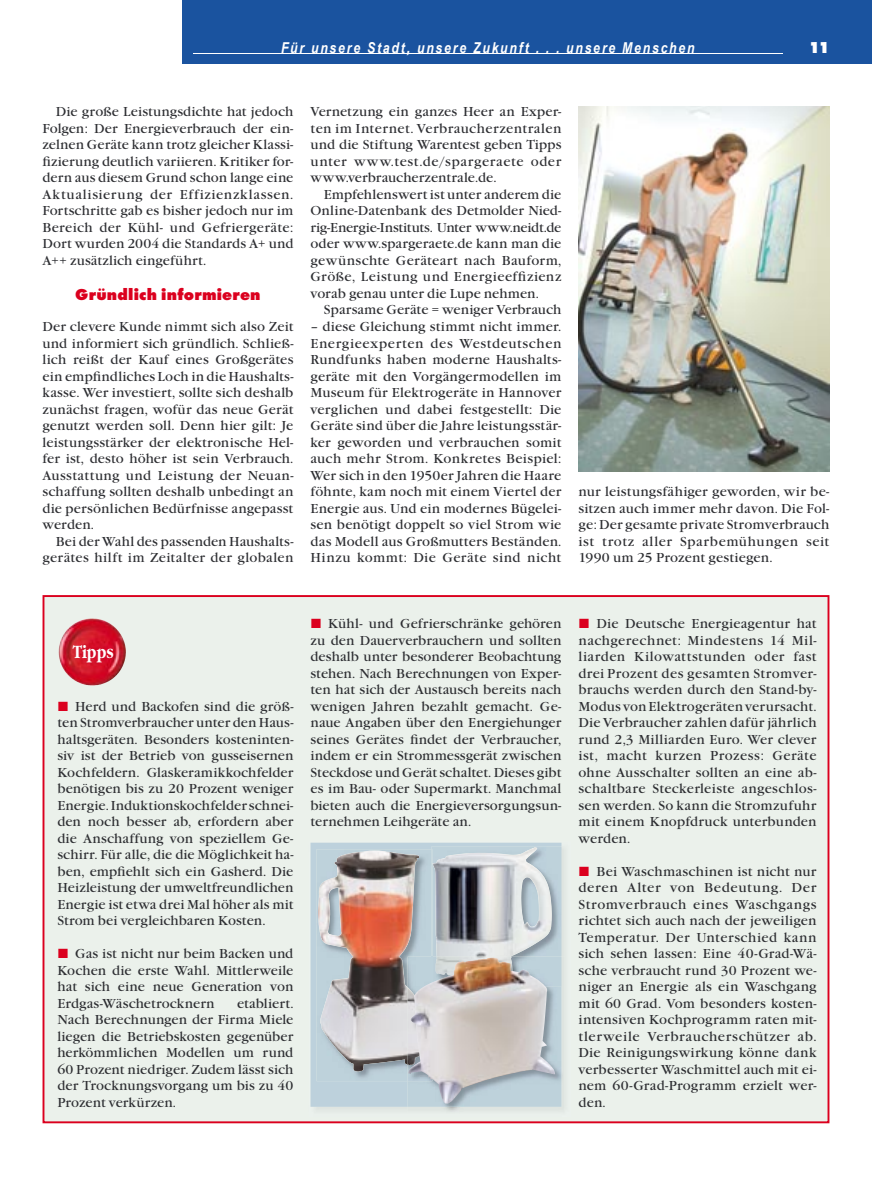
<style>
.page{position:relative;width:872px;height:1191px;background:#fff}
.page>*{position:absolute;margin:0;border:0;box-sizing:border-box;transform-origin:0 0}
.t1{font:700 18.15px "Garamond Nova";letter-spacing:-.02em;color:#fff;scale:.8 1}
.t2{font:800 16.5px "Function X";letter-spacing:.01em;color:#db001e}
.t3{font:800 16.5px "Function X";color:#fff}
.t4{font:italic 700 15px "Arial Narrow";letter-spacing:.115em;color:#fff}
.t5{font:13.5px/16.5px "Garamond Nova";letter-spacing:.005em;color:#2d2e32;text-align:justify}
</style>
<div class="page">
<div style="left:182px;top:0;width:690px;height:64px;background:#1a539f"></div>
<hr style="left:193px;top:53px;width:590px;height:1px;background:#fff">
<div style="left:43px;top:595px;width:786px;height:528px;background:#ebf1eb"></div>
<img style="left:59px;top:618px;width:62px;height:57px">
<img style="left:578px;top:106px;width:251px;height:365px">
<img style="left:309px;top:841px;width:262px;height:276px">
<svg style="left:310px;top:842px;width:251px;height:264px;background:#bfd2dc"></svg>
<img style="left:431px;top:846px;width:131px;height:110px">
<img style="left:432px;top:847px;width:120px;height:109px">
<img style="left:316px;top:849px;width:115px;height:232px">
<img style="left:431px;top:849px;width:1px;height:107px">
<img style="left:318px;top:850px;width:101px;height:221px">
<img style="left:407px;top:956px;width:157px;height:157px">
<img style="left:407px;top:986px;width:154px;height:120px">
<img style="left:436px;top:956px;width:76px;height:1px">
<img style="left:407px;top:956px;width:25px;height:125px">
<img style="left:407px;top:987px;width:1px;height:78px">
<img style="left:408px;top:957px;width:147px;height:146px">
<svg style="left:58px;top:701px;width:10px;height:9px"></svg>
<svg style="left:58px;top:949px;width:10px;height:9px"></svg>
<svg style="left:311px;top:619px;width:10px;height:9px"></svg>
<svg style="left:579px;top:619px;width:10px;height:9px"></svg>
<svg style="left:579px;top:866px;width:10px;height:9px"></svg>
<p class="t4" style="left:281px;top:37px;width:415px">Für unsere Stadt, unsere Zukunft . . . unsere Menschen</p>
<p class="t3" style="left:808px;top:38px;width:23px">11</p>
<p class="t5" style="left:43px;top:104px;width:252px;text-indent:13px">Die große Leistungsdichte hat jedoch Folgen: Der Energieverbrauch der ein&shy;zelnen Geräte kann trotz gleicher Klassi&shy;fizierung deutlich variieren. Kritiker for&shy;dern aus diesem Grund schon lange eine Aktualisierung der Effizienzklassen.<br>Fortschritte gab es bisher jedoch nur im Bereich der Kühl- und Gefriergeräte:<br>Dort wurden 2004 die Standards A+ und A++ zusätzlich eingeführt.</p>
<p class="t2" style="left:75px;top:285px;width:187px">Gründlich informieren</p>
<p class="t5" style="left:43px;top:318px;width:252px">Der clevere Kunde nimmt sich also Zeit und informiert sich gründlich. Schließ&shy;lich reißt der Kauf eines Großgerätes ein empfindliches Loch in die Haushalts&shy;kasse. Wer investiert, sollte sich deshalb zunächst fragen, wofür das neue Gerät genutzt werden soll. Denn hier gilt: Je leistungsstärker der elektronische Hel&shy;fer ist, desto höher ist sein Verbrauch.<br>Ausstattung und Leistung der Neuan&shy;schaffung sollten deshalb unbedingt an die persönlichen Bedürfnisse angepasst werden.</p>
<p class="t5" style="left:43px;top:533px;width:252px;text-align:right">Bei der Wahl des passenden Haushalts&shy;gerätes hilft im Zeitalter der globalen</p>
<p class="t5" style="left:310px;top:104px;width:252px">Vernetzung ein ganzes Heer an Exper&shy;ten im Internet. Verbraucherzentralen und die Stiftung Warentest geben Tipps unter www.test.de/spargeraete oder www.verbraucherzentrale.de.</p>
<p class="t5" style="left:310px;top:186px;width:252px;text-indent:13px">Empfehlenswert ist unter anderem die Online-Datenbank des Detmolder Nied&shy;rig-Energie-Instituts. Unter www.neidt.de oder www.spargeraete.de kann man die gewünschte Geräteart nach Bauform, Größe, Leistung und Energieeffizienz vorab genau unter die Lupe nehmen.</p>
<p class="t5" style="left:324px;top:302px;width:239px">Sparsame Geräte = weniger Verbrauch</p>
<p class="t5" style="left:310px;top:318px;width:252px">– diese Gleichung stimmt nicht immer.<br>Energieexperten des Westdeutschen Rundfunks haben moderne Haushalts&shy;geräte mit den Vorgängermodellen im Museum für Elektrogeräte in Hannover verglichen und dabei festgestellt: Die Geräte sind über die Jahre leistungsstär&shy;ker geworden und verbrauchen somit auch mehr Strom. Konkretes Beispiel:<br>Wer sich in den 1950er Jahren die Haare föhnte, kam noch mit einem Viertel der Energie aus. Und ein modernes Bügelei&shy;sen benötigt doppelt so viel Strom wie das Modell aus Großmutters Beständen.<br>Hinzu kommt: Die Geräte sind nicht</p>
<p class="t5" style="left:578px;top:483px;width:252px">nur leistungsfähiger geworden, wir be&shy;sitzen auch immer mehr davon. Die Fol&shy;ge: Der gesamte private Stromverbrauch ist trotz aller Sparbemühungen seit 1990 um 25 Prozent gestiegen.</p>
<h1 class="t1" style="left:73px;top:641px;width:53px">Tipps</h1>
<p class="t5" style="left:57px;top:698px;width:238px;text-indent:18px">Herd und Backofen sind die größ&shy;ten Stromverbraucher unter den Haus&shy;haltsgeräten. Besonders kosteninten&shy;siv ist der Betrieb von gusseisernen Kochfeldern. Glaskeramikkochfelder benötigen bis zu 20 Prozent weniger Energie. Induktionskochfelder schnei&shy;den noch besser ab, erfordern aber die Anschaffung von speziellem Ge&shy;schirr. Für alle, die die Möglichkeit ha&shy;ben, empfiehlt sich ein Gasherd. Die Heizleistung der umweltfreundlichen Energie ist etwa drei Mal höher als mit Strom bei vergleichbaren Kosten.</p>
<p class="t5" style="left:57px;top:945px;width:237px;text-indent:18px">Gas ist nicht nur beim Backen und Kochen die erste Wahl. Mittlerweile hat sich eine neue Generation von Erdgas-Wäschetrocknern</p>
<p class="t5" style="left:57px;top:995px;width:237px;text-indent:180px">etabliert.<br>Nach Berechnungen der Firma Miele liegen die Betriebskosten gegenüber herkömmlichen Modellen um rund 60 Prozent niedriger. Zudem lässt sich der Trocknungsvorgang um bis zu 40<br>Prozent verkürzen.</p>
<p class="t5" style="left:310px;top:615px;width:252px;text-indent:18px">Kühl- und Gefrierschränke gehören zu den Dauerverbrauchern und sollten deshalb unter besonderer Beobachtung stehen. Nach Berechnungen von Exper&shy;ten hat sich der Austausch bereits nach wenigen Jahren bezahlt gemacht. Ge&shy;naue Angaben über den Energiehunger seines Gerätes findet der Verbraucher, indem er ein Strommessgerät zwischen Steckdose und Gerät schaltet. Dieses gibt es im Bau- oder Supermarkt. Manchmal bieten auch die Energieversorgungsun&shy;ternehmen Leihgeräte an.</p>
<p class="t5" style="left:578px;top:615px;width:240px;text-indent:18px">Die Deutsche Energieagentur hat nachgerechnet: Mindestens 14 Mil&shy;liarden Kilowattstunden oder fast drei Prozent des gesamten Stromver&shy;brauchs werden durch den Stand-by-Modus von Elektrogeräten verursacht.<br>Die Verbraucher zahlen dafür jährlich rund 2,3 Milliarden Euro. Wer clever ist, macht kurzen Prozess: Geräte ohne Ausschalter sollten an eine ab&shy;schaltbare Steckerleiste angeschlos&shy;sen werden. So kann die Stromzufuhr mit einem Knopfdruck unterbunden werden.</p>
<p class="t5" style="left:578px;top:863px;width:240px;text-indent:18px">Bei Waschmaschinen ist nicht nur deren Alter von Bedeutung. Der Stromverbrauch eines Waschgangs richtet sich auch nach der jeweiligen Temperatur. Der Unterschied kann sich sehen lassen: Eine 40-Grad-Wä&shy;sche verbraucht rund 30 Prozent we&shy;niger an Energie als ein Waschgang mit 60 Grad. Vom besonders kosten&shy;intensiven Kochprogramm raten mit&shy;tlerweile Verbraucherschützer ab.<br>Die Reinigungswirkung könne dank verbesserter Waschmittel auch mit ei&shy;nem 60-Grad-Programm erzielt wer&shy;den.</p>
</div>
